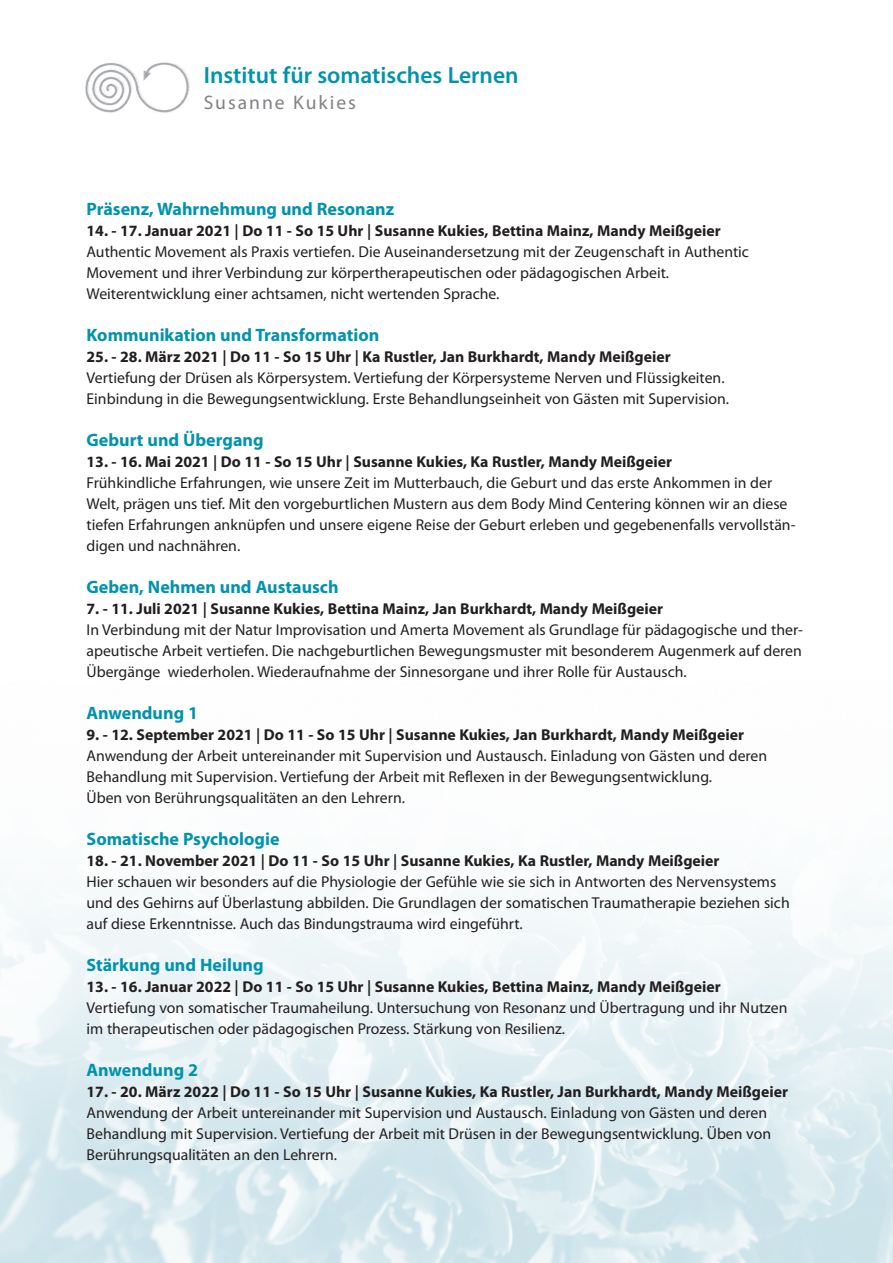
<style>
.page{position:relative;width:893px;height:1263px;background:#fff}
.page>*{position:absolute;margin:0;border:0;box-sizing:border-box;transform-origin:0 0}
.t1{font:600 23.55px "Myriad Pro";color:#0093ad}
.t2{font:19.65px "Myriad Pro";letter-spacing:.1em;color:#808285}
.t3{font:700 18px "Myriad Pro";color:#0093ad}
.t4{font:15.75px/21px "Myriad Pro";color:#231f20}
.s1{font-weight:700}
.s2{font-family:"Source Sans Pro";font-weight:700}
</style>
<div class="page">
<img style="left:0;top:893px;width:893px;height:370px">
<img style="left:85px;top:62px;width:105px;height:51px">
<h1 class="t1" style="left:204px;top:61px;width:316px">Institut für somatisches Lernen</h1>
<p class="t2" style="left:204px;top:90px;width:154px">Susanne Kukies</p>
<p class="t3" style="left:87px;top:199px;width:309px">Präsenz, Wahrnehmung und Resonanz</p>
<p class="t4" style="left:87px;top:220px;width:664px"><span class="s1">14. - 17. Januar 2021</span> <span class="s2">|</span> <span class="s1">Do 11 - So 15 Uhr</span> <span class="s2">|</span> <span class="s1">Susanne Kukies, Bettina Mainz, Mandy Meißgeier </span>Authentic Movement als Praxis vertiefen. Die Auseinandersetzung mit der Zeugenschaft in Authentic Movement und ihrer Verbindung zur körpertherapeutischen oder pädagogischen Arbeit.<br>Weiterentwicklung einer achtsamen, nicht wertenden Sprache.</p>
<p class="t3" style="left:87px;top:325px;width:294px">Kommunikation und Transformation</p>
<p class="t4" style="left:87px;top:346px;width:644px"><span class="s1">25. - 28. März 2021</span> <span class="s2">|</span> <span class="s1">Do 11 - So 15 Uhr</span> <span class="s2">|</span> <span class="s1">Ka Rustler, Jan Burkhardt, Mandy Meißgeier<br></span>Vertiefung der Drüsen als Körpersystem. Vertiefung der Körpersysteme Nerven und Flüssigkeiten.<br>Einbindung in die Bewegungsentwicklung. Erste Behandlungseinheit von Gästen mit Supervision.</p>
<p class="t3" style="left:87px;top:430px;width:179px">Geburt und Übergang</p>
<p class="t4" style="left:87px;top:451px;width:710px"><span class="s1">13. - 16. Mai 2021</span> <span class="s2">|</span> <span class="s1">Do 11 - So 15 Uhr</span> <span class="s2">|</span> <span class="s1">Susanne Kukies, Ka Rustler, Mandy Meißgeier<br></span>Frühkindliche Erfahrungen, wie unsere Zeit im Mutterbauch, die Geburt und das erste Ankommen in der Welt, prägen uns tief. Mit den vorgeburtlichen Mustern aus dem Body Mind Centering können wir an diese tiefen Erfahrungen anknüpfen und unsere eigene Reise der Geburt erleben und gegebenenfalls vervollstän&shy;digen und nachnähren.</p>
<p class="t3" style="left:87px;top:577px;width:254px">Geben, Nehmen und Austausch</p>
<p class="t4" style="left:87px;top:598px;width:718px"><span class="s1">7. - 11. Juli 2021</span> <span class="s2">|</span> <span class="s1">Susanne Kukies, Bettina Mainz, Jan Burkhardt, Mandy Meißgeier<br></span>In Verbindung mit der Natur Improvisation und Amerta Movement als Grundlage für pädagogische und ther&shy;apeutische Arbeit vertiefen. Die nachgeburtlichen Bewegungsmuster mit besonderem Augenmerk auf deren Übergänge wiederholen. Wiederaufnahme der Sinnesorgane und ihrer Rolle für Austausch.</p>
<p class="t3" style="left:87px;top:703px;width:113px">Anwendung 1</p>
<p class="t4" style="left:87px;top:724px;width:682px"><span class="s1">9. - 12. September 2021</span> <span class="s2">|</span> <span class="s1">Do 11 - So 15 Uhr</span> <span class="s2">|</span> <span class="s1">Susanne Kukies, Jan Burkhardt, Mandy Meißgeier </span>Anwendung der Arbeit untereinander mit Supervision und Austausch. Einladung von Gästen und deren Behandlung mit Supervision. Vertiefung der Arbeit mit Reflexen in der Bewegungsentwicklung.<br>Üben von Berührungsqualitäten an den Lehrern.</p>
<p class="t3" style="left:87px;top:829px;width:194px">Somatische Psychologie</p>
<p class="t4" style="left:87px;top:850px;width:705px"><span class="s1">18. - 21. November 2021</span> <span class="s2">|</span> <span class="s1">Do 11 - So 15 Uhr</span> <span class="s2">|</span> <span class="s1">Susanne Kukies, Ka Rustler, Mandy Meißgeier<br></span>Hier schauen wir besonders auf die Physiologie der Gefühle wie sie sich in Antworten des Nervensystems und des Gehirns auf Überlastung abbilden. Die Grundlagen der somatischen Traumatherapie beziehen sich auf diese Erkenntnisse. Auch das Bindungstrauma wird eingeführt.</p>
<p class="t3" style="left:87px;top:955px;width:179px">Stärkung und Heilung</p>
<p class="t4" style="left:87px;top:976px;width:702px"><span class="s1">13. - 16. Januar 2022</span> <span class="s2">|</span> <span class="s1">Do 11 - So 15 Uhr</span> <span class="s2">|</span> <span class="s1">Susanne Kukies, Bettina Mainz, Mandy Meißgeier<br></span>Vertiefung von somatischer Traumaheilung. Untersuchung von Resonanz und Übertragung und ihr Nutzen im therapeutischen oder pädagogischen Prozess. Stärkung von Resilienz.</p>
<p class="t3" style="left:87px;top:1060px;width:113px">Anwendung 2</p>
<p class="t4" style="left:87px;top:1081px;width:703px"><span class="s1">17. - 20. März 2022</span> <span class="s2">|</span> <span class="s1">Do 11 - So 15 Uhr</span> <span class="s2">|</span> <span class="s1">Susanne Kukies, Ka Rustler, Jan Burkhardt, Mandy Meißgeier </span>Anwendung der Arbeit untereinander mit Supervision und Austausch. Einladung von Gästen und deren Behandlung mit Supervision. Vertiefung der Arbeit mit Drüsen in der Bewegungsentwicklung. Üben von Berührungsqualitäten an den Lehrern.</p>
</div>
